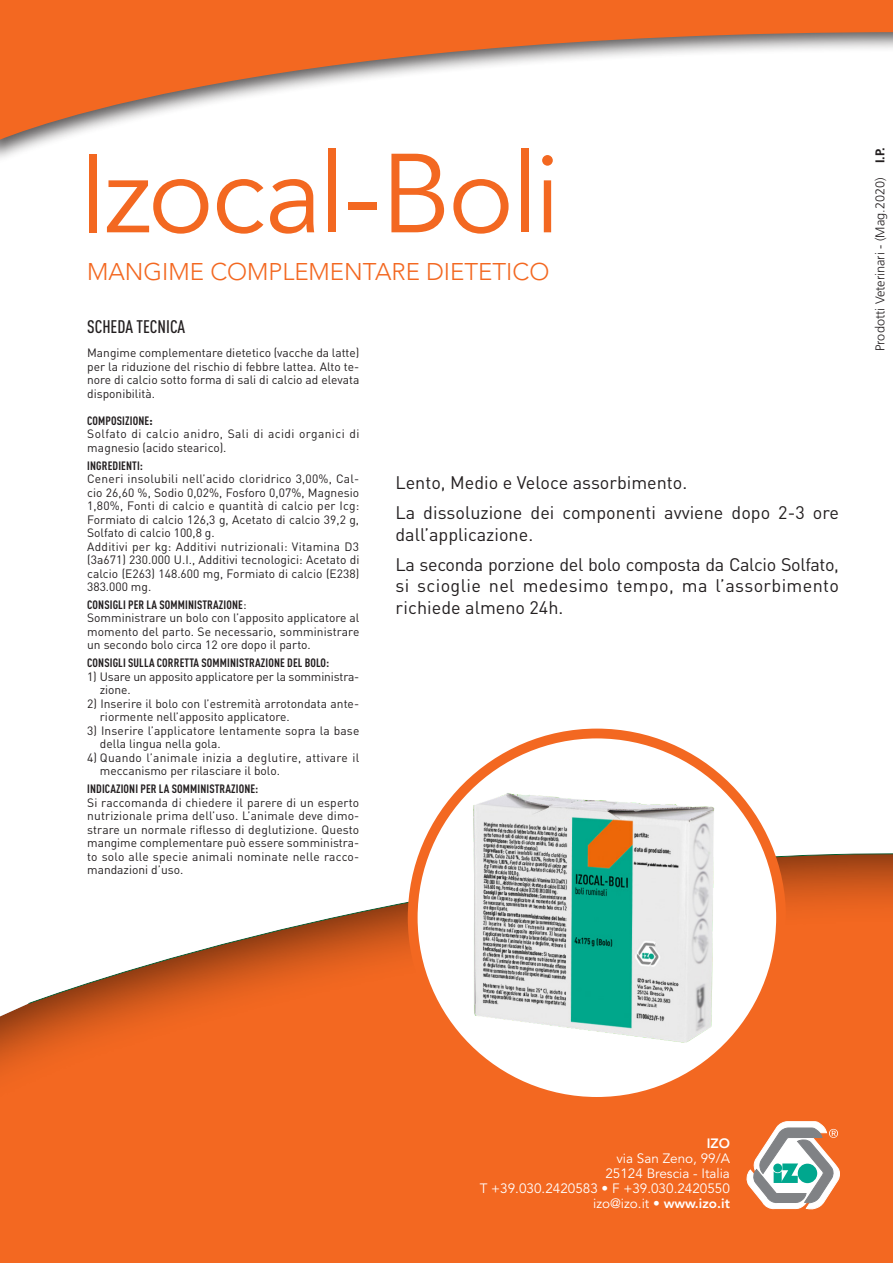
<style>
.page{position:relative;width:893px;height:1263px;background:#fff}
.page>*{position:absolute;margin:0;border:0;box-sizing:border-box;transform-origin:0 0}
.t1{font:111px "Avenir";letter-spacing:-.025em;color:#f36821}
.t2{font:300 24px "Avenir LT Std";color:#f36821}
.t3{font:18px/21.6px "DINOT";color:#231f20}
.t4{font:500 condensed 18px "DINOT";color:#231f20}
.t5{font:13.5px "Avenir";color:#fff}
.t6{font:800 13.5px "Avenir";color:#fff}
.t7{font:300 12.75px "Frutiger";color:#231f20}
.t8{font:12px/13.5px "DINOT";color:#231f20;text-align:justify}
.t9{font:700 condensed 12px "DINOT";letter-spacing:.01em;color:#231f20}
.t10{font:12px/13.5px "DINOT";letter-spacing:.02em;color:#231f20}
.t11{font:12px/13.5px "DINOT";letter-spacing:.035em;color:#231f20}
.s1{font-stretch:normal}
.s2{font-weight:400;font-stretch:normal}
.s3{font-weight:700}
.s4{font-weight:800}
</style>
<div class="page">
<div style="left:0;top:852px;width:893px;height:411px;background:#231f20;opacity:.75"></div>
<div style="left:413px;top:733px;width:368px;height:369px;background:#fff;border-radius:50%"></div>
<div style="left:408px;top:729px;width:378px;height:378px;border:10px solid #f36821;border-radius:50%"></div>
<svg style="left:0;top:0;width:893px;height:145px"></svg>
<svg style="left:747px;top:1121px;width:93px;height:88px"></svg>
<img style="left:459px;top:782px;width:272px;height:273px">
<p class="t1" style="left:79px;top:130px;width:484px">Izocal-Boli</p>
<p class="t2" style="left:87px;top:258px;width:464px">MANGIME COMPLEMENTARE DIETETICO</p>
<p class="t4" style="left:87px;top:316px;width:100px">SCHEDA TECNICA</p>
<p class="t8" style="left:87px;top:346px;width:274px">Mangime complementare dietetico (vacche da latte) per la riduzione del rischio di febbre lattea. Alto te&shy;nore di calcio sotto forma di sali di calcio ad elevata disponibilità.</p>
<p class="t9" style="left:87px;top:413px;width:67px">COMPOSIZIONE<span class="s1">:</span></p>
<p class="t11" style="left:87px;top:427px;width:274px">Solfato di calcio anidro, Sali di acidi organici di magnesio (acido stearico).</p>
<p class="t9" style="left:87px;top:458px;width:57px">INGREDIENTI:</p>
<p class="t8" style="left:87px;top:471px;width:274px">Ceneri insolubili nell’acido cloridrico 3,00%, Cal&shy;cio 26,60 %, Sodio 0,02%, Fosforo 0,07%, Magnesio 1,80%, Fonti di calcio e quantità di calcio per Icg:<br>Formiato di calcio 126,3 g, Acetato di calcio 39,2 g, Solfato di calcio 100,8 g.</p>
<p class="t8" style="left:87px;top:539px;width:274px">Additivi per kg: Additivi nutrizionali: Vitamina D3 (3a671) 230.000 U.I., Additivi tecnologici: Acetato di calcio (E263) 148.600 mg, Formiato di calcio (E238)<br>383.000 mg.</p>
<p class="t9" style="left:87px;top:597px;width:161px">CONSIGLI PER LA SOMMINISTRAZIONE<span class="s2">:</span></p>
<p class="t8" style="left:87px;top:611px;width:274px">Somministrare un bolo con l’apposito applicatore al momento del parto. Se necessario, somministrare un secondo bolo circa 12 ore dopo il parto.</p>
<p class="t9" style="left:87px;top:656px;width:244px">CONSIGLI SULLA CORRETTA SOMMINISTRAZIONE DEL BOLO:</p>
<p class="t8" style="left:100px;top:669px;width:261px;text-indent:-13px">1) Usare un apposito applicatore per la somministra&shy;zione.</p>
<p class="t8" style="left:100px;top:696px;width:261px;text-indent:-13px">2) Inserire il bolo con l’estremità arrotondata ante&shy;riormente nell’apposito applicatore.</p>
<p class="t8" style="left:100px;top:723px;width:261px;text-indent:-13px">3) Inserire l’applicatore lentamente sopra la base della lingua nella gola.</p>
<p class="t10" style="left:100px;top:750px;width:261px;text-indent:-13px">4) Quando l’animale inizia a deglutire, attivare il meccanismo per rilasciare il bolo.</p>
<p class="t9" style="left:87px;top:781px;width:173px">INDICAZIONI PER LA SOMMINISTRAZIONE:</p>
<p class="t8" style="left:87px;top:795px;width:274px">Si raccomanda di chiedere il parere di un esperto nutrizionale prima dell’uso. L’animale deve dimo&shy;strare un normale riflesso di deglutizione. Questo mangime complementare può essere somministra&shy;to solo alle specie animali nominate nelle racco&shy;mandazioni d’uso.</p>
<p class="t3" style="left:395px;top:470px;width:293px">Lento, Medio e Veloce assorbimento.</p>
<p class="t3" style="left:395px;top:501px;width:445px">La dissoluzione dei componenti avviene dopo 2-3 ore dall’applicazione.</p>
<p class="t3" style="left:395px;top:552px;width:445px;text-align:justify">La seconda porzione del bolo composta da Calcio Solfato, si scioglie nel medesimo tempo, ma l’assorbimento richiede almeno 24h.</p>
<p class="t7" style="left:873px;top:351px;width:205px;rotate:-90deg">Prodotti Veterinari - (Mag.2020) <span class="s3">I.P.</span></p>
<p class="t6" style="left:707px;top:1135px;width:25px">IZO</p>
<p class="t5" style="left:616px;top:1150px;width:115px">via San Zeno, 99/A</p>
<p class="t5" style="left:605px;top:1165px;width:126px">25124 Brescia - Italia</p>
<p class="t5" style="left:480px;top:1180px;width:252px">T +39.030.2420583 • F +39.030.2420550</p>
<p class="t5" style="left:593px;top:1195px;width:138px">izo@izo.it • <span class="s4">www.izo.it</span></p>
</div>
